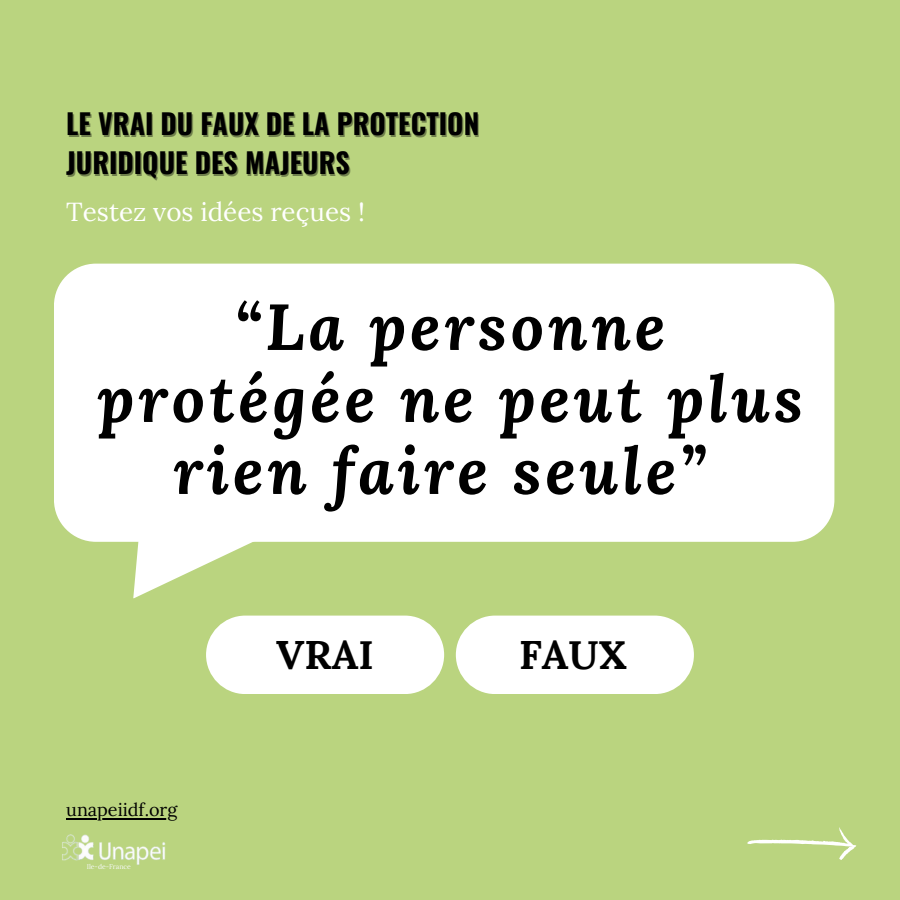
<style>
.page{position:relative;width:900px;height:900px;background:#bad47f}
.page>*{position:absolute;margin:0;border:0;box-sizing:border-box;transform-origin:0 0}
.t1{font:italic 700 65px/72px "Lora";letter-spacing:.06em;color:#000;text-align:center}
.t2{font:700 39.9px "Lora";color:#000}
.t3{font:700 27.9px "Oswald";color:#000}
.t4{font:26px "Lora";color:#fff}
.t5{font:18px "Lora";color:#000}
.t6{font:6.9px "Lora";color:#f7f9f8}
</style>
<div class="page">
<svg style="left:747px;top:827px;width:110px;height:33px"></svg>
<img style="left:62px;top:834px;width:104px;height:31px">
<svg style="left:133px;top:542px;width:120px;height:57px"></svg>
<div style="left:206px;top:616px;width:238px;height:78px;background:#fff;border-radius:39px"></div>
<div style="left:456px;top:616px;width:238px;height:78px;background:#fff;border-radius:39px"></div>
<div style="left:54px;top:264px;width:780px;height:278px;background:#fff;border-radius:42px"></div>
<hr style="left:66px;top:818px;width:111px;height:1px;background:#000">
<h2 class="t3" style="left:66px;top:102px;width:415px">LE VRAI DU FAUX DE LA PROTECTION</h2>
<h2 class="t3" style="left:66px;top:141px;width:285px">JURIDIQUE DES MAJEURS</h2>
<p class="t4" style="left:66px;top:195px;width:300px">Testez vos idées reçues !</p>
<h1 class="t1" style="left:97px;top:289px;width:708px">“La personne protégée ne peut plus rien faire seule”</h1>
<h5 class="t5" style="left:66px;top:798px;width:113px">unapeiidf.org</h5>
<h4 class="t6" style="left:87px;top:862px;width:46px">Ile-de-France</h4>
<p class="t2" style="left:276px;top:629px;width:99px">VRAI</p>
<p class="t2" style="left:519px;top:629px;width:109px">FAUX</p>
</div>
